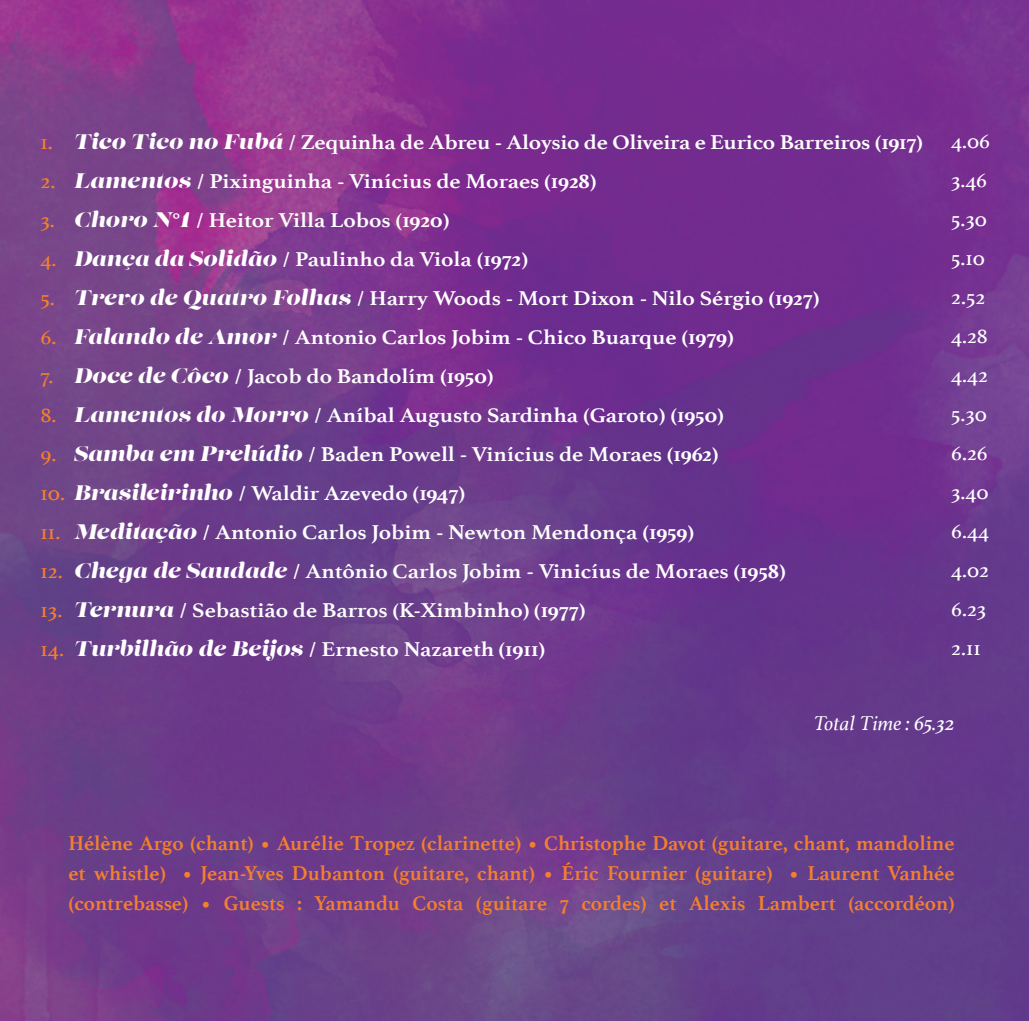
<style>
.page{position:relative;width:1029px;height:1021px;background:#fff}
.page>*{position:absolute;margin:0;border:0;box-sizing:border-box;transform-origin:0 0}
.t1{font:700 21px "Athelas";color:#fff;scale:1.1 1}
.t2{font:700 21px/30px "Athelas";color:#f47f2e;text-align:justify}
.t3{font:21px/39px "Athelas";color:#fff;scale:1.09 1}
.t4{font:italic 21px "Athelas";letter-spacing:-.005em;color:#fff}
.s1{font-weight:400;color:#f47f2e}
.s2{font-family:"Lust";font-weight:400;font-style:italic}
.s3{font-family:"Lust Display";font-weight:400;font-style:italic}
.s4{font-weight:400}
</style>
<div class="page">
<img style="left:0;top:0;width:1029px;height:1020px">
<p class="t1" style="left:40px;top:125px;width:804px"><span class="s1">1.</span> <span class="s2">Tico Tico no Fubá</span> / Zequinha de Abreu - Aloysio de Oliveira e Eurico Barreiros (1917)</p>
<p class="t1" style="left:40px;top:164px;width:507px"><span class="s1">2.</span> <span class="s3">Lamentos</span> / Pixinguinha - Vinícius de Moraes (1928)</p>
<p class="t1" style="left:40px;top:203px;width:374px"><span class="s1">3.</span> <span class="s3">Choro N</span><span class="s4">°</span><span class="s3">1</span> / Heitor Villa Lobos (1920)</p>
<p class="t1" style="left:40px;top:242px;width:445px"><span class="s1">4.</span> <span class="s3">Dança da Solidão</span> / Paulinho da Viola (1972)</p>
<p class="t1" style="left:40px;top:281px;width:710px"><span class="s1">5.</span> <span class="s3">Trevo de Quatro Folhas</span> / Harry Woods - Mort Dixon - Nilo Sérgio (1927)</p>
<p class="t1" style="left:40px;top:320px;width:632px"><span class="s1">6.</span> <span class="s3">Falando de Amor</span> / Antonio Carlos Jobim - Chico Buarque (1979)</p>
<p class="t1" style="left:40px;top:359px;width:414px"><span class="s1">7.</span> <span class="s3">Doce de Côco</span> / Jacob do Bandolím (1950)</p>
<p class="t1" style="left:40px;top:398px;width:623px"><span class="s1">8.</span> <span class="s3">Lamentos do Morro</span> / Aníbal Augusto Sardinha (Garoto) (1950)</p>
<p class="t1" style="left:40px;top:437px;width:618px"><span class="s1">9.</span> <span class="s2">Samba em Prelúdio</span> / Baden Powell - Vinícius de Moraes (1962)</p>
<p class="t1" style="left:40px;top:476px;width:388px"><span class="s1">10.</span> <span class="s2">Brasileirinho</span> / Waldir Azevedo (1947)</p>
<p class="t1" style="left:40px;top:515px;width:596px"><span class="s1">11.</span> <span class="s2">Meditação</span> / Antonio Carlos Jobim - Newton Mendonça (1959)</p>
<p class="t1" style="left:40px;top:554px;width:679px"><span class="s1">12.</span> <span class="s2">Chega de Saudade</span> / Antônio Carlos Jobim - Vinicíus de Moraes (1958)</p>
<p class="t1" style="left:40px;top:593px;width:497px"><span class="s1">13.</span> <span class="s2">Ternura</span> / Sebastião de Barros (K-Ximbinho) (1977)</p>
<p class="t1" style="left:40px;top:632px;width:461px"><span class="s1">14.</span> <span class="s2">Turbilhão de Beijos</span> / Ernesto Nazareth (1911)</p>
<p class="t3" style="left:951px;top:121px;width:37px">4.06<br>3.46<br>5.30<br>5.10<br>2.52<br>4.28<br>4.42<br>5.30<br>6.26<br>3.40<br>6.44<br>4.02<br>6.23<br>2.11</p>
<p class="t4" style="left:814px;top:707px;width:142px">Total Time : 65.32</p>
<p class="t2" style="left:68px;top:827px;width:888px">Hélène Argo (chant) • Aurélie Tropez (clarinette) • Christophe Davot (guitare, chant, mandoline et whistle) • Jean-Yves Dubanton (guitare, chant) • Éric Fournier (guitare) • Laurent Vanhée (contrebasse) • Guests : Yamandu Costa (guitare 7 cordes) et Alexis Lambert (accordéon)</p>
</div>
